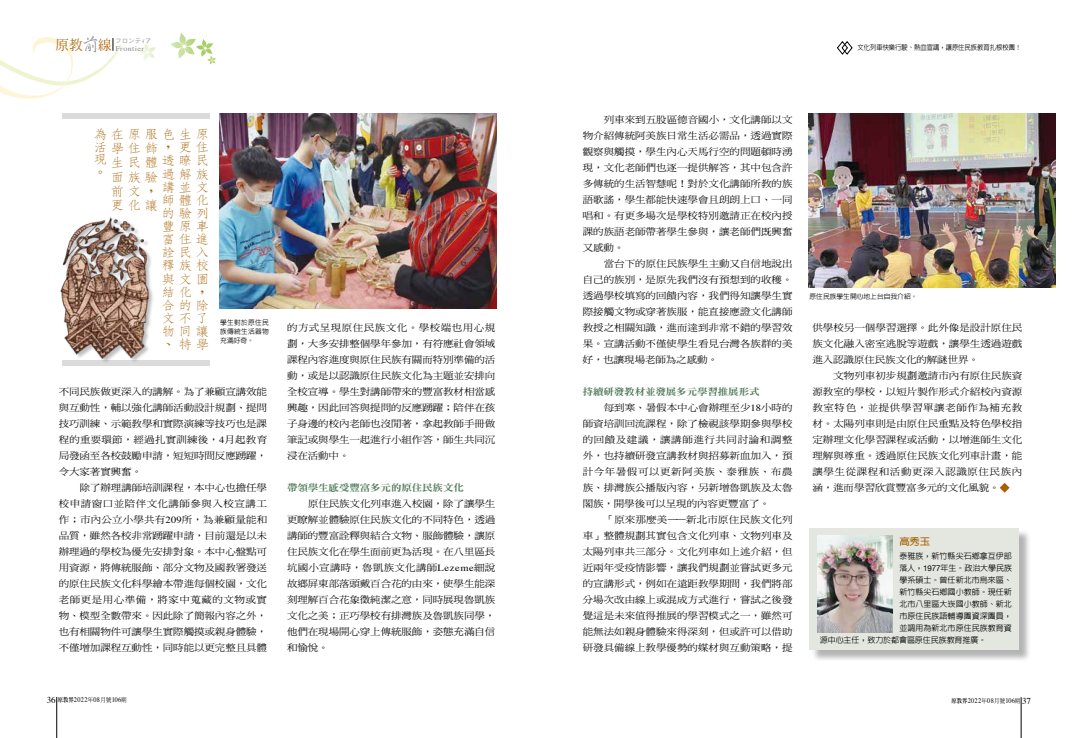
<style>
.page{position:relative;width:1078px;height:738px;background:#fff}
.page>*{position:absolute;margin:0;border:0;box-sizing:border-box;transform-origin:0 0}
.t1{font:300 12.6px/13.1px "AR Fang Song B5 HK";color:#a76000;scale:1.11 1}
.t2{font:9.4px/16px "DF Ming Std W5";color:#000;text-align:justify;scale:1.11 1}
.t3{font:9.4px "DF Ming Std W9";letter-spacing:-.01em;color:#4e7a58;scale:1.11 1}
.t4{font:700 9.4px "AR Hei B5";color:#a76000;scale:1.11 1}
.t5{font:500 8px "AR Hei B5";letter-spacing:.005em;color:#000}
.t6{font:7.2px "Times";letter-spacing:.05em;color:#898989;scale:1.11 1}
.t7{font:7px "Times";letter-spacing:.05em;color:#000;scale:.9 1}
.t8{font:500 7px "AR Hei B5";color:#000;scale:.9 1}
.t9{font:500 6.8px/9px "AR Hei B5";color:#000;text-align:justify}
.t10{font:6px "Heisei Kaku Go Std W3";color:#898989}
.s1{font-family:"AR Xing Shu B5";font-weight:500;font-size:18.5px}
.s2{font-family:"Times"}
.s3{font-family:"Helvetica Neue";font-weight:400}
.s4{font-size:9px}
.s5{font-family:"AR Ming B5";font-weight:800;font-size:6px}
.s6{font-family:"DF Ming Std W5";font-size:6px}
</style>
<div class="page">
<svg style="left:170px;top:33px;width:46px;height:32px"></svg>
<svg style="left:139px;top:43px;width:16px;height:18px"></svg>
<hr style="left:57px;top:696px;width:1px;height:41px;background:#000">
<hr style="left:1020px;top:696px;width:1px;height:41px;background:#000">
<svg style="left:0;top:37px;width:122px;height:62px"></svg>
<svg style="left:999px;top:483px;width:10px;height:9px"></svg>
<svg style="left:837px;top:41px;width:16px;height:14px"></svg>
<div style="left:62px;top:360px;width:147px;height:6px;background:#dbdbdb"></div>
<div style="left:62px;top:113px;width:147px;height:6px;background:#dbdbdb"></div>
<img style="left:60px;top:217px;width:93px;height:145px">
<div style="left:810px;top:529px;width:220px;height:133px;background:#000;opacity:.3"></div>
<div style="left:809px;top:527px;width:209px;height:122px;background:#e4e7e0"></div>
<img style="left:817px;top:535px;width:75px;height:96px">
<img style="left:219px;top:113px;width:277px;height:195px">
<img style="left:808px;top:113px;width:246px;height:174px">
<p class="t6" style="left:56px;top:42px;width:81px"><sup>原教</sup><span class="s1">前</span><sup>線</sup> Frontier</p>
<p class="t10" style="left:115px;top:36px;width:38px">フロンテ<sub>ｲ</sub>ア</p>
<h1 class="t1" style="left:93px;top:128px;width:104px;line-height:12.5px">為在原服色生原活<br>現<br>。</h1>
<h1 class="t1" style="left:178px;top:141px;width:28px">更住</h1>
<h1 class="t1" style="left:110px;top:141px;width:55px;line-height:14.1px">學住飾，生民體面族驗前文，<br>更化讓</h1>
<h1 class="t1" style="left:161px;top:154px;width:44px">透瞭民過解族講並文師體化的驗列豐原車富住進詮民入釋族校與文園結化，合的除文不了物同<br>、</h1>
<h1 class="t1" style="left:195px;top:324px;width:13px">讓</h1>
<h1 class="t1" style="left:178px;top:337px;width:28px">特學</h1>
<p class="t9" style="left:220px;top:317px;width:50px">學生對於原住民族傳統生活器物充滿好奇。</p>
<p class="t2" style="left:59px;top:383px;width:189px">不同民族做更深入的講解。為了兼顧宣講效能與互動性，輔以強化講師活動設計規劃、提問技巧訓練、示範教學和實際演練等技巧也是課程的重要環節，經過扎實訓練後，<span class="s2">4</span>月起教育局發函至各校鼓勵申請，短短時間反應踴躍，令大家著實興奮。</p>
<p class="t2" style="left:59px;top:479px;width:189px;text-indent:21px">除了辦理講師培訓課程，本中心也擔任學校申請窗口並陪伴文化講師參與入校宣講工作；市內公立小學共有<span class="s2">209</span>所，為兼顧量能和品質，雖然各校非常踴躍申請，目前還是以未辦理過的學校為優先安排對象。本中心盤點可用資源，將傳統服飾、部分文物及國教署發送的原住民族文化科學繪本帶進每個校園，文化老師更是用心準備，將家中蒐藏的文物或實物、模型全數帶來。因此除了簡報內容之外，也有相關物件可讓學生實際觸摸或親身體驗，不僅增加課程互動性，同時能以更完整且具體</p>
<p class="t2" style="left:287px;top:319px;width:189px">的方式呈現原住民族文化。學校端也用心規劃，大多安排整個學年參加，有符應社會領域課程內容進度與原住民族有關而特別準備的活動，或是以認識原住民族文化為主題並安排向全校宣導。學生對講師帶來的豐富教材相當感興趣，因此回答與提問的反應踴躍；陪伴在孩子身邊的校內老師也沒閒著，拿起教師手冊做筆記或與學生一起進行小組作答，師生共同沉浸在活動中。</p>
<p class="t3" style="left:287px;top:482px;width:161px">帶領學生感受豐富多元的原住民族文化</p>
<p class="t2" style="left:287px;top:495px;width:189px;text-indent:21px">原住民族文化列車進入校園，除了讓學生更瞭解並體驗原住民族文化的不同特色，透過講師的豐富詮釋與結合文物、服飾體驗，讓原住民族文化在學生面前更為活現。在八里區長坑國小宣講時，魯凱族文化講師<span class="s2">Lezeme</span>細說故鄉屏東部落頭戴百合花的由來，使學生能深刻理解百合花象徵純潔之意，同時展現魯凱族文化之美；正巧學校有排灣族及魯凱族同學，他們在現場開心穿上傳統服飾，姿態充滿自信和愉悅。</p>
<p class="t8" style="left:857px;top:44px;width:184px">文化列車快樂行駛、熱血宣講，讓原住民族教育扎根校園！</p>
<p class="t2" style="left:582px;top:111px;width:191px;text-indent:21px">列車來到五股區德音國小，文化講師以文物介紹傳統阿美族日常生活必需品，透過實際觀察與觸摸，學生內心天馬行空的問題頓時湧現，文化老師們也逐一提供解答，其中包含許多傳統的生活智慧呢！對於文化講師所教的族語歌謠，學生都能快速學會且朗朗上口、一同唱和。有更多場次是學校特別邀請正在校內授課的族語老師帶著學生參與，讓老師們既興奮又感動。</p>
<p class="t2" style="left:582px;top:255px;width:191px;text-indent:21px">當台下的原住民族學生主動又自信地說出自己的族別，是原先我們沒有預想到的收穫。透過學校填寫的回饋內容，我們得知讓學生實際接觸文物或穿著族服，能直接應證文化講師教授之相關知識，進而達到非常不錯的學習效果。宣講活動不僅使學生看見台灣各族群的美好，也讓現場老師為之感動。</p>
<p class="t3" style="left:582px;top:386px;width:161px">持續研發教材並發展多元學習推展形式</p>
<p class="t2" style="left:582px;top:399px;width:191px;text-indent:21px">每到寒、暑假本中心會辦理至少<span class="s2">18</span>小時的師資培訓回流課程，除了檢視該學期參與學校的回饋及建議，讓講師進行共同討論和調整外，也持續研發宣講教材與招募新血加入，預計今年暑假可以更新阿美族、泰雅族、布農族、排灣族公播版內容，另新增魯凱族及太魯閣族，開學後可以呈現的內容更豐富了。</p>
<p class="t2" style="left:582px;top:511px;width:191px;text-indent:21px">「原來那麼美——新北市原住民族文化列車」整體規劃其實包含文化列車、文物列車及太陽列車共三部分。文化列車如上述介紹，但近兩年受疫情影響，讓我們規劃並嘗試更多元的宣講形式，例如在遠距教學期間，我們將部分場次改由線上或混成方式進行，嘗試之後發覺這是未來值得推展的學習模式之一，雖然可能無法如親身體驗來得深刻，但或許可以借助研發具備線上教學優勢的媒材與互動策略，提</p>
<p class="t9" style="left:809px;top:291px;width:109px">原住民族學生開心地上台自我介紹。</p>
<p class="t2" style="left:812px;top:319px;width:191px">供學校另一個學習選擇。此外像是設計原住民族文化融入密室逃脫等遊戲，讓學生透過遊戲進入認識原住民族文化的解謎世界。</p>
<p class="t2" style="left:812px;top:367px;width:191px;text-indent:21px">文物列車初步規劃邀請市內有原住民族資源教室的學校，以短片製作形式介紹校內資源教室特色，並提供學習單讓老師作為補充教材。太陽列車則是由原住民重點及特色學校指定辦理文化學習課程或活動，以增進師生文化理解與尊重。透過原住民族文化列車計畫，能讓學生從課程和活動更深入認識原住民族內涵，進而學習欣賞豐富多元的文化風貌。</p>
<p class="t4" style="left:899px;top:536px;width:29px">高秀玉</p>
<p class="t5" style="left:899px;top:551px;width:114px">泰雅族，新竹縣尖石鄉拿互伊部</p>
<p class="t5" style="left:899px;top:563px;width:114px">落人，<span class="s3">1977</span>年生。政治大學民族</p>
<p class="t5" style="left:899px;top:575px;width:114px">學系碩士。曾任新北市烏來區、</p>
<p class="t5" style="left:899px;top:587px;width:114px">新竹縣尖石鄉國小教師。現任新</p>
<p class="t5" style="left:899px;top:599px;width:114px">北市八里區大崁國小教師、新北</p>
<p class="t5" style="left:899px;top:611px;width:114px">市原住民族語輔導團資深團員，</p>
<p class="t5" style="left:899px;top:623px;width:114px">並調用為新北市原住民族教育資</p>
<p class="t5" style="left:819px;top:635px;width:168px">源中心主任，致力於都會區原住民族教育推廣。</p>
<p class="t7" style="left:47px;top:693px;width:90px"><span class="s4">36</span> <span class="s5">原教界</span>2022<span class="s6">年</span>08<span class="s6">月號</span>106<span class="s6">期</span></p>
<p class="t7" style="left:951px;top:693px;width:90px"><span class="s5">原教界</span>2022<span class="s6">年</span>08<span class="s6">月號</span>106<span class="s6">期</span> <span class="s4">37</span></p>
</div>
